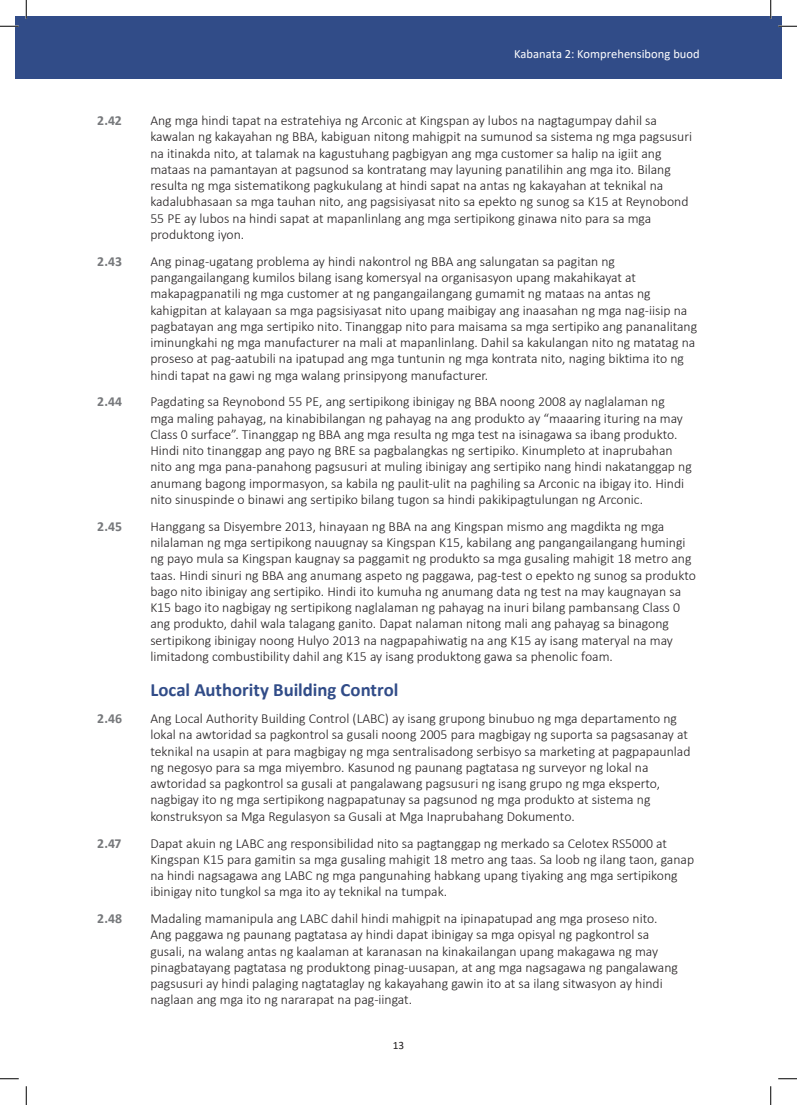
<style>
.page{position:relative;width:797px;height:1105px;background:#fff}
.page>*{position:absolute;margin:0;border:0;box-sizing:border-box;transform-origin:0 0}
.BHead{font:700 18.75px "Calibri";color:#314c88}
.t1{font:300 13.75px/16.2px "Calibri";color:#231f20}
.t2{font:700 13.75px "Calibri";letter-spacing:.005em;color:#76787b}
.t3{font:12.5px "Calibri";letter-spacing:.005em;color:#fff}
.t4{font:11.25px "Calibri";color:#231f20}
</style>
<div class="page">
<div style="left:16px;top:16px;width:10px;height:63px;background:#314c88"></div>
<div style="left:26px;top:16px;width:755px;height:63px;background:#314c88"></div>
<svg style="left:0;top:25px;width:19px;height:2px"></svg>
<svg style="left:778px;top:25px;width:19px;height:2px"></svg>
<svg style="left:0;top:1078px;width:19px;height:1px"></svg>
<svg style="left:778px;top:1078px;width:19px;height:1px"></svg>
<svg style="left:25px;top:0;width:2px;height:19px"></svg>
<svg style="left:25px;top:1086px;width:2px;height:19px"></svg>
<svg style="left:770px;top:0;width:1px;height:19px"></svg>
<svg style="left:770px;top:1086px;width:1px;height:19px"></svg>
<p class="t3" style="left:514px;top:45px;width:187px">Kabanata 2: Komprehensibong buod</p>
<p class="t2" style="left:97px;top:111px;width:26px">2.42</p>
<p class="t1" style="left:150px;top:112px;width:543px">Ang mga hindi tapat na estratehiya ng Arconic at Kingspan ay lubos na nagtagumpay dahil sa kawalan ng kakayahan ng BBA, kabiguan nitong mahigpit na sumunod sa sistema ng mga pagsusuri na itinakda nito, at talamak na kagustuhang pagbigyan ang mga customer sa halip na igiit ang mataas na pamantayan at pagsunod sa kontratang may layuning panatilihin ang mga ito. Bilang resulta ng mga sistematikong pagkukulang at hindi sapat na antas ng kakayahan at teknikal na kadalubhasaan sa mga tauhan nito, ang pagsisiyasat nito sa epekto ng sunog sa K15 at Reynobond 55 PE ay lubos na hindi sapat at mapanlinlang ang mga sertipikong ginawa nito para sa mga produktong iyon.</p>
<p class="t2" style="left:97px;top:251px;width:26px">2.43</p>
<p class="t1" style="left:150px;top:253px;width:548px">Ang pinag-ugatang problema ay hindi nakontrol ng BBA ang salungatan sa pagitan ng pangangailangang kumilos bilang isang komersyal na organisasyon upang makahikayat at makapagpanatili ng mga customer at ng pangangailangang gumamit ng mataas na antas ng kahigpitan at kalayaan sa mga pagsisiyasat nito upang maibigay ang inaasahan ng mga nag-iisip na pagbatayan ang mga sertipiko nito. Tinanggap nito para maisama sa mga sertipiko ang pananalitang iminungkahi ng mga manufacturer na mali at mapanlinlang. Dahil sa kakulangan nito ng matatag na proseso at pag-aatubili na ipatupad ang mga tuntunin ng mga kontrata nito, naging biktima ito ng hindi tapat na gawi ng mga walang prinsipyong manufacturer.</p>
<p class="t2" style="left:97px;top:392px;width:27px">2.44</p>
<p class="t1" style="left:150px;top:394px;width:543px">Pagdating sa Reynobond 55 PE, ang sertipikong ibinigay ng BBA noong 2008 ay naglalaman ng mga maling pahayag, na kinabibilangan ng pahayag na ang produkto ay “maaaring ituring na may Class 0 surface”. Tinanggap ng BBA ang mga resulta ng mga test na isinagawa sa ibang produkto.<br>Hindi nito tinanggap ang payo ng BRE sa pagbalangkas ng sertipiko. Kinumpleto at inaprubahan nito ang mga pana-panahong pagsusuri at muling ibinigay ang sertipiko nang hindi nakatanggap ng anumang bagong impormasyon, sa kabila ng paulit-ulit na paghiling sa Arconic na ibigay ito. Hindi nito sinuspinde o binawi ang sertipiko bilang tugon sa hindi pakikipagtulungan ng Arconic.</p>
<p class="t2" style="left:97px;top:516px;width:26px">2.45</p>
<p class="t1" style="left:150px;top:518px;width:547px">Hanggang sa Disyembre 2013, hinayaan ng BBA na ang Kingspan mismo ang magdikta ng mga nilalaman ng mga sertipikong nauugnay sa Kingspan K15, kabilang ang pangangailangang humingi ng payo mula sa Kingspan kaugnay sa paggamit ng produkto sa mga gusaling mahigit 18 metro ang taas. Hindi sinuri ng BBA ang anumang aspeto ng paggawa, pag-test o epekto ng sunog sa produkto bago nito ibinigay ang sertipiko. Hindi ito kumuha ng anumang data ng test na may kaugnayan sa K15 bago ito nagbigay ng sertipikong naglalaman ng pahayag na inuri bilang pambansang Class 0 ang produkto, dahil wala talagang ganito. Dapat nalaman nitong mali ang pahayag sa binagong sertipikong ibinigay noong Hulyo 2013 na nagpapahiwatig na ang K15 ay isang materyal na may limitadong combustibility dahil ang K15 ay isang produktong gawa sa phenolic foam.</p>
<h3 class="BHead" style="left:150px;top:677px;width:250px">Local Authority Building Control</h3>
<p class="t2" style="left:97px;top:709px;width:26px">2.46</p>
<p class="t1" style="left:150px;top:710px;width:541px">Ang Local Authority Building Control (LABC) ay isang grupong binubuo ng mga departamento ng lokal na awtoridad sa pagkontrol sa gusali noong 2005 para magbigay ng suporta sa pagsasanay at teknikal na usapin at para magbigay ng mga sentralisadong serbisyo sa marketing at pagpapaunlad ng negosyo para sa mga miyembro. Kasunod ng paunang pagtatasa ng surveyor ng lokal na awtoridad sa pagkontrol sa gusali at pangalawang pagsusuri ng isang grupo ng mga eksperto, nagbigay ito ng mga sertipikong nagpapatunay sa pagsunod ng mga produkto at sistema ng konstruksyon sa Mga Regulasyon sa Gusali at Mga Inaprubahang Dokumento.</p>
<p class="t2" style="left:97px;top:833px;width:26px">2.47</p>
<p class="t1" style="left:150px;top:835px;width:545px">Dapat akuin ng LABC ang responsibilidad nito sa pagtanggap ng merkado sa Celotex RS5000 at Kingspan K15 para gamitin sa mga gusaling mahigit 18 metro ang taas. Sa loob ng ilang taon, ganap na hindi nagsagawa ang LABC ng mga pangunahing habkang upang tiyaking ang mga sertipikong ibinigay nito tungkol sa mga ito ay teknikal na tumpak.</p>
<p class="t2" style="left:97px;top:909px;width:27px">2.48</p>
<p class="t1" style="left:150px;top:910px;width:529px">Madaling mamanipula ang LABC dahil hindi mahigpit na ipinapatupad ang mga proseso nito.<br>Ang paggawa ng paunang pagtatasa ay hindi dapat ibinigay sa mga opisyal ng pagkontrol sa gusali, na walang antas ng kaalaman at karanasan na kinakailangan upang makagawa ng may pinagbatayang pagtatasa ng produktong pinag-uusapan, at ang mga nagsagawa ng pangalawang pagsusuri ay hindi palaging nagtataglay ng kakayahang gawin ito at sa ilang sitwasyon ay hindi naglaan ang mga ito ng nararapat na pag-iingat.</p>
<p class="t4" style="left:393px;top:1037px;width:13px">13</p>
</div>
